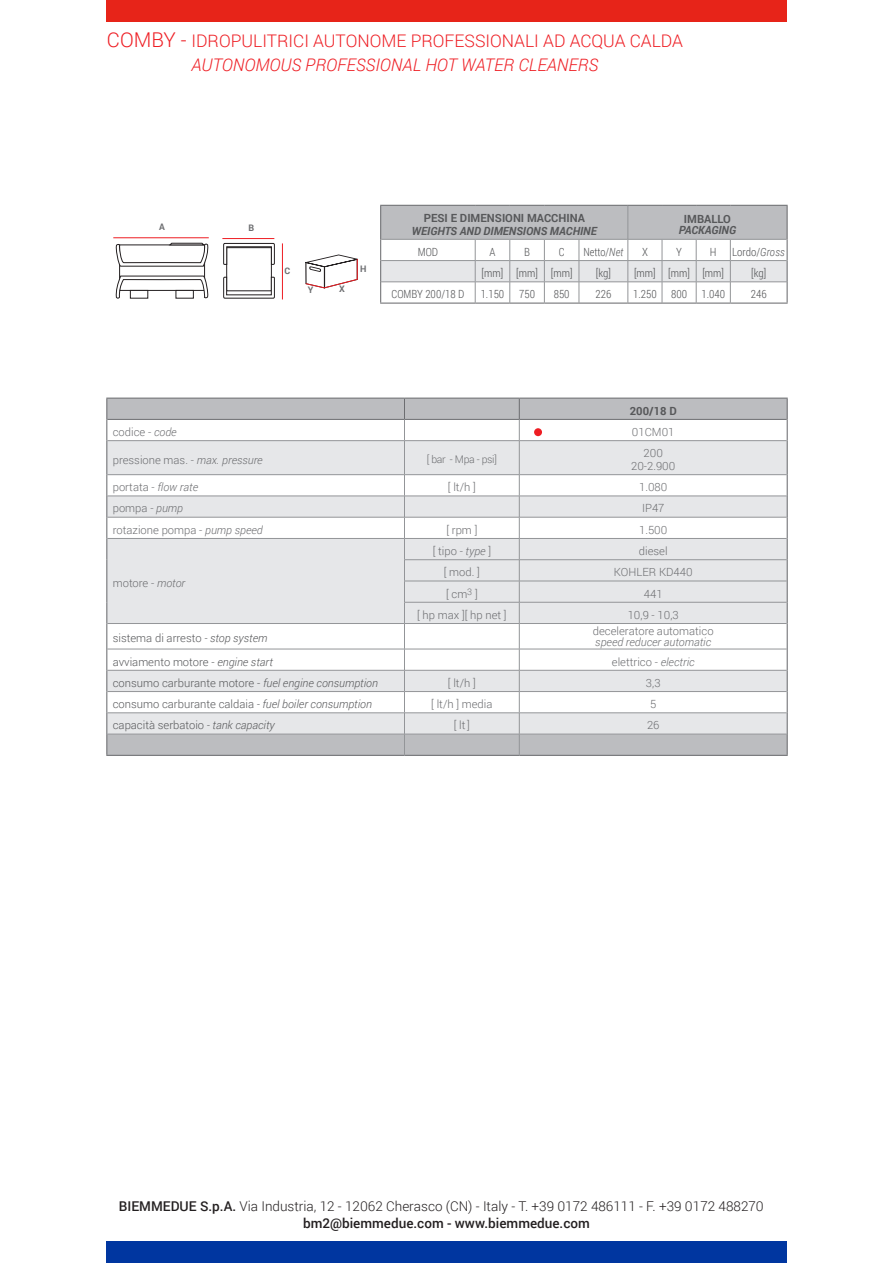
<style>
.page{position:relative;width:893px;height:1263px;background:#fff}
.page>*{position:absolute;margin:0;border:0;box-sizing:border-box;transform-origin:0 0}
.RIFERIMENTO_CAPITOLO{font:300 17.4px/24.5px "Roboto";color:#ee1d23;text-align:center}
.t1{font:300 13.5px "Roboto";color:#231f20}
.t2{font:500 13.5px "Roboto";color:#231f20}
.t3{font:300 11.25px "Roboto";color:#6c6d70}
.t4{font:300 11.25px "Roboto";color:#57585a}
.t5{font:300 11.25px "Roboto Condensed";color:#57585a}
.TITOLO_TABELLA_ITA{font:700 11.25px "Roboto";color:#57585a}
.t6{font:italic 700 11.25px "Roboto";color:#57585a}
.t7{font:italic 300 11.25px "Roboto";color:#6c6d70}
.t8{font:300 11.25px "Roboto Condensed";color:#57585a;scale:.95 1}
.t9{font:300 10.5px "Roboto";letter-spacing:-.03em;color:#6c6d70}
.t10{font:700 9px "Roboto";color:#6c6d70}
.s1{font-size:20.4px}
.s2{font-style:italic}
.s3{font-weight:500}
</style>
<div class="page">
<div style="left:106px;top:0;width:681px;height:21px;background:#e72419"></div>
<div style="left:106px;top:1242px;width:681px;height:21px;background:#0036a0"></div>
<svg style="left:380px;top:205px;width:408px;height:98px"></svg>
<hr style="left:380px;top:303px;width:95px;height:1px;background:#6c6d70">
<hr style="left:475px;top:303px;width:35px;height:1px;background:#6c6d70">
<hr style="left:510px;top:303px;width:34px;height:1px;background:#6c6d70">
<hr style="left:544px;top:303px;width:35px;height:1px;background:#6c6d70">
<hr style="left:579px;top:303px;width:49px;height:1px;background:#6c6d70">
<hr style="left:628px;top:303px;width:34px;height:1px;background:#6c6d70">
<hr style="left:662px;top:303px;width:34px;height:1px;background:#6c6d70">
<hr style="left:696px;top:303px;width:34px;height:1px;background:#6c6d70">
<hr style="left:730px;top:303px;width:58px;height:1px;background:#6c6d70">
<svg style="left:305px;top:255px;width:53px;height:34px"></svg>
<hr style="left:222px;top:238px;width:52px;height:1px;background:#ee1d23">
<hr style="left:282px;top:243px;width:1px;height:56px;background:#ee1d23">
<div style="left:119px;top:245px;width:86px;height:46px;background:#fff;border:1px solid #231f20"></div>
<svg style="left:116px;top:243px;width:92px;height:24px"></svg>
<svg style="left:116px;top:276px;width:92px;height:22px"></svg>
<div style="left:130px;top:290px;width:18px;height:8px;background:#fff;border:1px solid #231f20"></div>
<div style="left:176px;top:290px;width:18px;height:8px;background:#fff;border:1px solid #231f20"></div>
<div style="left:226px;top:247px;width:46px;height:44px;border:1px solid #231f20"></div>
<svg style="left:223px;top:277px;width:52px;height:21px"></svg>
<svg style="left:223px;top:243px;width:52px;height:22px"></svg>
<hr style="left:113px;top:237px;width:96px;height:1px;background:#ee1d23">
<svg style="left:107px;top:399px;width:680px;height:41px;fill:#bcbdc0"></svg>
<div style="left:107px;top:441px;width:680px;height:33px;background:#e6e7e9"></div>
<hr style="left:106px;top:398px;width:298px;height:1px;background:#6c6d70">
<hr style="left:404px;top:398px;width:115px;height:1px;background:#6c6d70">
<svg style="left:106px;top:399px;width:1px;height:42px"></svg>
<hr style="left:106px;top:441px;width:1px;height:34px;background:#6c6d70">
<hr style="left:106px;top:755px;width:298px;height:1px;background:#6c6d70">
<hr style="left:404px;top:755px;width:115px;height:1px;background:#6c6d70">
<hr style="left:107px;top:419px;width:297px;height:1px;background:#6c6d70">
<hr style="left:404px;top:419px;width:115px;height:1px;background:#6c6d70">
<svg style="left:404px;top:399px;width:1px;height:41px"></svg>
<hr style="left:107px;top:440px;width:297px;height:1px;background:#939598">
<hr style="left:404px;top:440px;width:115px;height:1px;background:#939598">
<hr style="left:404px;top:441px;width:1px;height:33px;background:#939598">
<hr style="left:107px;top:474px;width:297px;height:1px;background:#939598">
<hr style="left:404px;top:474px;width:115px;height:1px;background:#939598">
<hr style="left:519px;top:398px;width:269px;height:1px;background:#6c6d70">
<svg style="left:787px;top:399px;width:1px;height:42px"></svg>
<hr style="left:787px;top:441px;width:1px;height:34px;background:#6c6d70">
<hr style="left:519px;top:755px;width:269px;height:1px;background:#6c6d70">
<hr style="left:519px;top:419px;width:268px;height:1px;background:#6c6d70">
<svg style="left:519px;top:399px;width:1px;height:41px"></svg>
<hr style="left:519px;top:440px;width:268px;height:1px;background:#939598">
<hr style="left:519px;top:441px;width:1px;height:33px;background:#939598">
<hr style="left:519px;top:474px;width:268px;height:1px;background:#939598">
<svg style="left:106px;top:475px;width:682px;height:280px"></svg>
<div style="left:534px;top:428px;width:8px;height:8px;background:#ee1d23;border-radius:50%"></div>
<p class="RIFERIMENTO_CAPITOLO" style="left:107px;top:28px;width:578px"><span class="s1">COMBY -</span> IDROPULITRICI AUTONOME PROFESSIONALI AD ACQUA CALDA<br><span class="s2">AUTONOMOUS PROFESSIONAL HOT WATER CLEANERS</span></p>
<p class="t10" style="left:159px;top:221px;width:7px">A</p>
<p class="t10" style="left:248px;top:221px;width:7px">B</p>
<p class="t10" style="left:284px;top:264px;width:7px">C</p>
<p class="t10" style="left:308px;top:283px;width:7px">Y</p>
<p class="t10" style="left:339px;top:283px;width:7px">X</p>
<p class="t10" style="left:360px;top:262px;width:8px">H</p>
<p class="TITOLO_TABELLA_ITA" style="left:424px;top:210px;width:163px">PESI E DIMENSIONI MACCHINA</p>
<p class="t6" style="left:412px;top:223px;width:186px">WEIGHTS AND DIMENSIONS MACHINE</p>
<p class="TITOLO_TABELLA_ITA" style="left:684px;top:211px;width:49px">IMBALLO</p>
<p class="t6" style="left:679px;top:222px;width:59px">PACKAGING</p>
<p class="t5" style="left:418px;top:244px;width:22px">MOD</p>
<p class="t5" style="left:489px;top:244px;width:8px">A</p>
<p class="t5" style="left:524px;top:244px;width:7px">B</p>
<p class="t5" style="left:559px;top:244px;width:7px">C</p>
<p class="t8" style="left:583px;top:244px;width:44px">Netto/<span class="s2">Net</span></p>
<p class="t5" style="left:642px;top:244px;width:7px">X</p>
<p class="t5" style="left:676px;top:244px;width:7px">Y</p>
<p class="t5" style="left:710px;top:244px;width:8px">H</p>
<p class="t5" style="left:732px;top:244px;width:55px">Lordo/<span class="s2">Gross</span></p>
<p class="t5" style="left:482px;top:265px;width:23px">[mm]</p>
<p class="t5" style="left:516px;top:265px;width:23px">[mm]</p>
<p class="t5" style="left:551px;top:265px;width:23px">[mm]</p>
<p class="t5" style="left:596px;top:265px;width:17px">[kg]</p>
<p class="t5" style="left:634px;top:265px;width:23px">[mm]</p>
<p class="t5" style="left:668px;top:265px;width:23px">[mm]</p>
<p class="t5" style="left:702px;top:265px;width:23px">[mm]</p>
<p class="t5" style="left:751px;top:265px;width:17px">[kg]</p>
<p class="t5" style="left:392px;top:286px;width:74px">COMBY 200/18 D</p>
<p class="t5" style="left:481px;top:286px;width:25px">1.150</p>
<p class="t5" style="left:519px;top:286px;width:17px">750</p>
<p class="t5" style="left:554px;top:286px;width:17px">850</p>
<p class="t5" style="left:595px;top:286px;width:17px">226</p>
<p class="t5" style="left:633px;top:286px;width:25px">1.250</p>
<p class="t5" style="left:671px;top:286px;width:18px">800</p>
<p class="t5" style="left:701px;top:286px;width:25px">1.040</p>
<p class="t5" style="left:751px;top:286px;width:17px">246</p>
<p class="TITOLO_TABELLA_ITA" style="left:630px;top:403px;width:48px">200/18 D</p>
<p class="t3" style="left:113px;top:424px;width:65px">codice - <span class="s2">code</span></p>
<p class="t3" style="left:632px;top:424px;width:44px">01CM01</p>
<p class="t3" style="left:113px;top:452px;width:151px">pressione mas. - <span class="s2">max. pressure</span></p>
<p class="t9" style="left:427px;top:452px;width:71px">[ bar - Mpa - psi]</p>
<p class="t3" style="left:644px;top:445px;width:21px">200</p>
<p class="t3" style="left:631px;top:458px;width:46px">20-2.900</p>
<p class="t3" style="left:113px;top:479px;width:87px">portata - <span class="s2">flow rate</span></p>
<p class="t3" style="left:448px;top:479px;width:29px">[ lt/h ]</p>
<p class="t3" style="left:639px;top:479px;width:30px">1.080</p>
<p class="t3" style="left:113px;top:501px;width:72px">pompa - <span class="s2">pump</span></p>
<p class="t3" style="left:642px;top:501px;width:24px">IP47</p>
<p class="t3" style="left:113px;top:522px;width:152px">rotazione pompa - <span class="s2">pump speed</span></p>
<p class="t3" style="left:446px;top:522px;width:32px">[ rpm ]</p>
<p class="t3" style="left:639px;top:522px;width:30px">1.500</p>
<p class="t3" style="left:113px;top:575px;width:74px">motore - <span class="s2">motor</span></p>
<p class="t4" style="left:113px;top:630px;width:156px">sistema di arresto <span class="s2">- stop system</span></p>
<p class="t3" style="left:433px;top:543px;width:60px">[ tipo - <span class="s2">type</span> ]</p>
<p class="t3" style="left:639px;top:543px;width:30px">diesel</p>
<p class="t3" style="left:444px;top:564px;width:38px">[ mod. ]</p>
<p class="t3" style="left:614px;top:564px;width:80px">KOHLER KD440</p>
<p class="t3" style="left:446px;top:586px;width:33px">[ cm<sup>3</sup> ]</p>
<p class="t3" style="left:644px;top:586px;width:20px">441</p>
<p class="t3" style="left:417px;top:607px;width:91px">[ hp max ][ hp net ]</p>
<p class="t3" style="left:628px;top:607px;width:53px">10,9 - 10,3</p>
<p class="t3" style="left:593px;top:624px;width:122px">deceleratore automatico</p>
<p class="t7" style="left:595px;top:634px;width:117px">speed reducer automatic</p>
<p class="t4" style="left:113px;top:654px;width:162px">avviamento motore - <span class="s2">engine start</span></p>
<p class="t3" style="left:612px;top:654px;width:84px">elettrico - <span class="s2">electric</span></p>
<p class="t4" style="left:113px;top:675px;width:267px">consumo carburante motore - <span class="s2">fuel engine consumption</span></p>
<p class="t3" style="left:448px;top:675px;width:29px">[ lt/h ]</p>
<p class="t3" style="left:646px;top:675px;width:16px">3,3</p>
<p class="t4" style="left:113px;top:696px;width:261px">consumo carburante caldaia <span class="s2">- fuel boiler consumption</span></p>
<p class="t3" style="left:431px;top:696px;width:63px">[ lt/h ] media</p>
<p class="t3" style="left:650px;top:696px;width:8px">5</p>
<p class="t4" style="left:113px;top:717px;width:163px">capacità serbatoio <span class="s2">- tank capacity</span></p>
<p class="t3" style="left:454px;top:717px;width:18px">[ lt]</p>
<p class="t3" style="left:647px;top:717px;width:14px">26</p>
<p class="t1" style="left:119px;top:1197px;width:646px"><span class="s3">BIEMMEDUE S.p.A.</span> Via Industria, 12 - 12062 Cherasco (CN) - Italy - T. +39 0172 486111 - F. +39 0172 488270</p>
<p class="t2" style="left:303px;top:1213px;width:288px">bm2@biemmedue.com - www.biemmedue.com</p>
</div>
